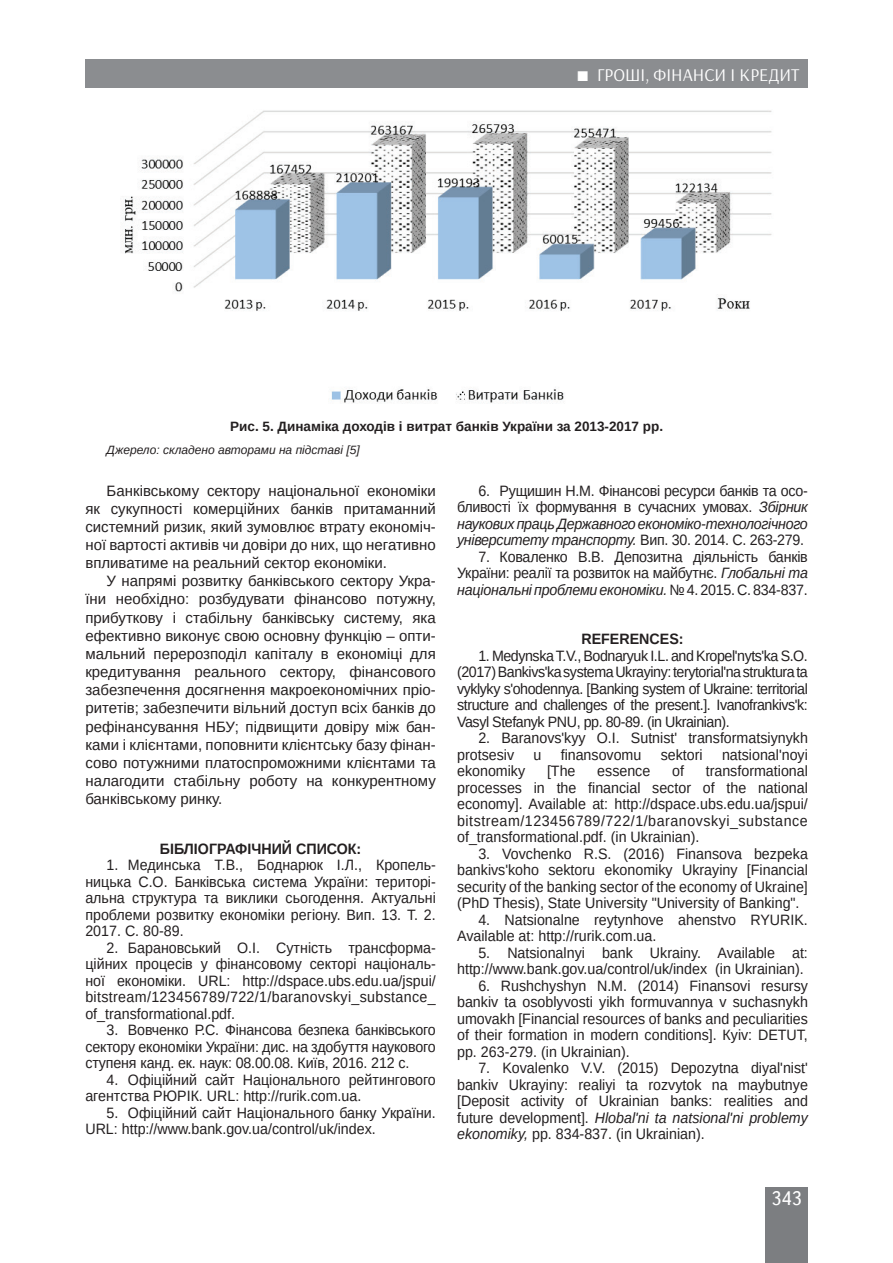
<style>
.page{position:relative;width:893px;height:1263px;background:#fff}
.page>*{position:absolute;margin:0;border:0;box-sizing:border-box;transform-origin:0 0}
.t1{font:19.5px "Ukrainian Text";color:#fff}
.t2{font:18px "Arsenal";color:#fff}
.t3{font:15px/16.5px "Arimo";color:#231f20;text-align:justify;scale:.95 1}
.t4{font:15px/18.1px "Arimo";color:#231f20;text-align:justify}
.t5{font:700 15px "Arimo";color:#231f20;scale:.95 1}
.t6{font:700 13.5px "Arimo";color:#231f20}
.t7{font:italic 12px "Arimo";color:#231f20}
.s1{font-style:italic}
</style>
<div class="page">
<div style="left:765px;top:1187px;width:43px;height:76px;background:#7c7e81"></div>
<div style="left:85px;top:60px;width:723px;height:28px;background:#8b8d90"></div>
<img style="left:124px;top:110px;width:648px;height:294px">
<p class="t2" style="left:597px;top:64px;width:204px">Гроші, фінанси і кредит</p>
<p class="t6" style="left:230px;top:417px;width:434px">Рис. 5. Динаміка доходів і витрат банків України за 2013-2017 рр.</p>
<p class="t7" style="left:107px;top:442px;width:255px">Джерело: складено авторами на підставі [5]</p>
<p class="t4" style="left:85px;top:481px;width:352px;text-indent:21px">Банківському сектору національної економіки як сукупності комерційних банків притаманний системний ризик, який зумовлює втрату економіч&shy;ної вартості активів чи довіри до них, що негативно впливатиме на реальний сектор економіки.</p>
<p class="t4" style="left:85px;top:572px;width:352px;text-indent:21px">У напрямі розвитку банківського сектору Укра&shy;їни необхідно: розбудувати фінансово потужну, прибуткову і стабільну банківську систему, яка ефективно виконує свою основну функцію – опти&shy;мальний перерозподіл капіталу в економіці для кредитування реального сектору, фінансового забезпечення досягнення макроекономічних пріо&shy;ритетів; забезпечити вільний доступ всіх банків до рефінансування НБУ; підвищити довіру між бан&shy;ками і клієнтами, поповнити клієнтську базу фінан&shy;сово потужними платоспроможними клієнтами та налагодити стабільну роботу на конкурентному банківському ринку.</p>
<p class="t5" style="left:160px;top:838px;width:71px">БІБЛІОГРАФІЧНИЙ</p>
<p class="t5" style="left:296px;top:838px;width:33px">СПИСОК</p>
<p class="t5" style="left:357px;top:838px;width:6px">:</p>
<p class="t3" style="left:85px;top:857px;width:370px;text-indent:21px">1. Мединська Т.В., Боднарюк І.Л., Кропель&shy;ницька С.О. Банківська система України: територі&shy;альна структура та виклики сьогодення. Актуальні проблеми розвитку економіки регіону. Вип. 13. Т. 2.<br>2017. С. 80-89.</p>
<p class="t3" style="left:85px;top:939px;width:370px;text-indent:21px">2. Барановський О.І. Сутність трансформа&shy;ційних процесів у фінансовому секторі національ&shy;ної економіки. URL: http://dspace.ubs.edu.ua/jspui/ bitstream/123456789/722/1/baranovskyi_substance_ of_transformational.pdf.</p>
<p class="t3" style="left:85px;top:1022px;width:370px;text-indent:21px">3. Вовченко Р.С. Фінансова безпека банківського сектору економіки України: дис. на здобуття наукового ступеня канд. ек. наук: 08.00.08. Київ, 2016. 212 с.</p>
<p class="t3" style="left:85px;top:1071px;width:370px;text-indent:21px">4. Офіційний сайт Національного рейтингового агентства РЮРІК. URL: http://rurik.com.ua.</p>
<p class="t3" style="left:85px;top:1104px;width:370px;text-indent:21px">5. Офіційний сайт Національного банку України.<br>URL: http://www.bank.gov.ua/control/uk/index.</p>
<p class="t3" style="left:457px;top:482px;width:371px;text-indent:21px">6. Рущишин Н.М. Фінансові ресурси банків та осо&shy;бливості їх формування в сучасних умовах. <span class="s1">Збірник наукових праць Державного економіко-технологічного університету транспорту.</span> Вип. 30. 2014. С. 263-279.</p>
<p class="t3" style="left:457px;top:548px;width:371px;text-indent:21px">7. Коваленко В.В. Депозитна діяльність банків України: реалії та розвиток на майбутнє. <span class="s1">Глобальні та національні проблеми економіки.</span> №4. 2015. С. 834-837.</p>
<p class="t5" style="left:581px;top:628px;width:109px">REFERENCES:</p>
<p class="t3" style="left:457px;top:647px;width:371px;text-indent:21px">1. Medynska T.V., Bodnaryuk I.L. and Kropelʹnytsʹka S.O. (2017) Bankivsʹka systema Ukrayiny: terytorialʹna struktura ta vyklyky sʹohodennya. [Banking system of Ukraine: territorial structure and challenges of the present.]. Ivanofrankivsʹk:<br>Vasyl Stefanyk PNU, pp. 80-89. (in Ukrainian).</p>
<p class="t3" style="left:457px;top:730px;width:371px;text-indent:21px">2. Baranovsʹkyy O.I. Sutnistʹ transformatsiynykh protsesiv</p>
<p class="t3" style="left:533px;top:746px;width:10px">u</p>
<p class="t3" style="left:561px;top:746px;width:87px">finansovomu</p>
<p class="t3" style="left:661px;top:746px;width:46px">sektori</p>
<p class="t3" style="left:722px;top:746px;width:92px">natsionalʹnoyi</p>
<p class="t3" style="left:457px;top:763px;width:371px;text-indent:249px">transformational processes in the financial sector of the national economy]. Available at: http://dspace.ubs.edu.ua/jspui/ bitstream/123456789/722/1/baranovskyi_substance of_transformational.pdf. (in Ukrainian).</p>
<p class="t3" style="left:457px;top:845px;width:371px;text-indent:21px">3. Vovchenko R.S. (2016) Finansova bezpeka bankivsʹkoho sektoru ekonomiky Ukrayiny [Financial security of the banking sector of the economy of Ukraine] (PhD Thesis), State University "University of Banking".</p>
<p class="t3" style="left:457px;top:911px;width:371px;text-indent:21px">4. Natsionalne reytynhove ahenstvo RYURIK.<br>Available at: http://rurik.com.ua.</p>
<p class="t3" style="left:457px;top:944px;width:371px;text-align:right">5. Natsionalnyi bank Ukrainy. Available at: http://www.bank.gov.ua/control/uk/index (in Ukrainian).</p>
<p class="t3" style="left:457px;top:977px;width:371px;text-indent:21px">6. Rushchyshyn N.M. (2014) Finansovi resursy bankiv ta osoblyvosti yikh formuvannya v suchasnykh umovakh [Financial resources of banks and peculiarities of their formation in modern conditions]. Кyiv: DETUT, pp. 263-279. (in Ukrainian).</p>
<p class="t3" style="left:457px;top:1060px;width:371px;text-indent:21px">7. Kovalenko V.V. (2015) Depozytna diyalʹnistʹ bankiv Ukrayiny: realiyi ta rozvytok na maybutnye [Deposit activity of Ukrainian banks: realities and future development]. <span class="s1">Hlobalʹni ta natsionalʹni problemy ekonomiky,</span> pp. 834-837. (in Ukrainian).</p>
<p class="t3" style="left:457px;top:763px;width:73px">ekonomiky</p>
<p class="t3" style="left:547px;top:763px;width:32px">[The</p>
<p class="t3" style="left:597px;top:763px;width:57px">essence</p>
<p class="t3" style="left:672px;top:763px;width:14px">of</p>
<h1 class="t1" style="left:771px;top:1188px;width:32px">343</h1>
</div>
